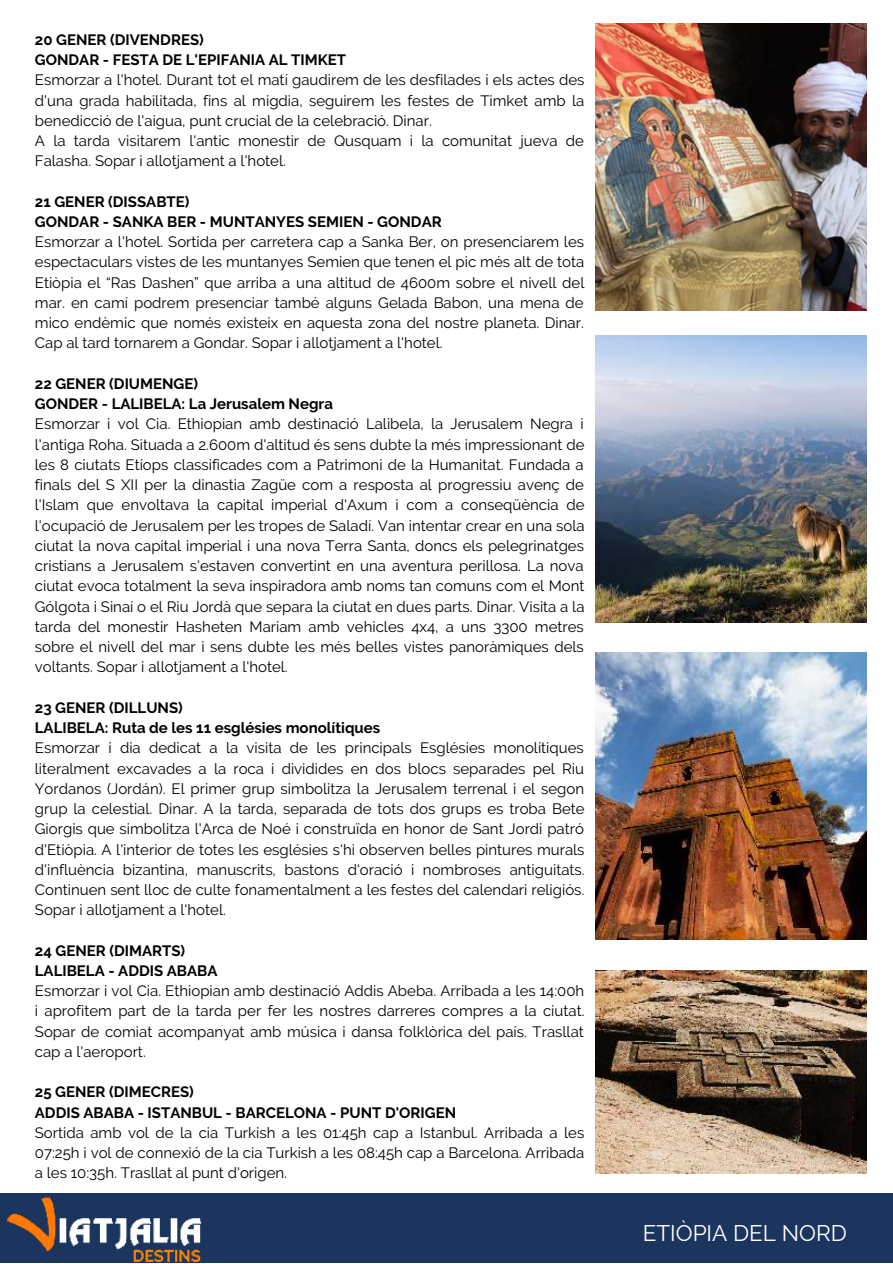
<style>
.page{position:relative;width:893px;height:1264px;background:#fff}
.page>*{position:absolute;margin:0;border:0;box-sizing:border-box;transform-origin:0 0}
.t1{font:22.5px "Raleway";color:#fff}
.t2{font:15px/20.2px "Raleway";color:#000;text-align:justify}
.t3{font:700 15px/20.2px "Raleway";color:#000}
</style>
<div class="page">
<div style="left:0;top:1192px;width:892px;height:70px;background:#1c355e"></div>
<img style="left:0;top:1192px;width:222px;height:70px">
<img style="left:595px;top:24px;width:271px;height:286px">
<img style="left:595px;top:652px;width:271px;height:287px">
<img style="left:595px;top:335px;width:271px;height:287px">
<img style="left:595px;top:970px;width:271px;height:202px">
<p class="t3" style="left:35px;top:29px;width:313px">20 GENER (DIVENDRES)<br>GONDAR - FESTA DE L'EPIFANIA AL TIMKET</p>
<p class="t2" style="left:35px;top:70px;width:551px;text-align:left">Esmorzar a l'hotel. Durant tot el matí gaudirem de les desfilades i els actes des d'una grada habilitada, fins al migdia, seguirem les festes de Timket amb la benedicció de l'aigua, punt crucial de la celebració. Dinar.<br>A la tarda visitarem l'antic monestir de Qusquam i la comunitat jueva de Falasha. Sopar i allotjament a l'hotel.</p>
<p class="t3" style="left:35px;top:191px;width:408px">21 GENER (DISSABTE)<br>GONDAR - SANKA BER - MUNTANYES SEMIEN - GONDAR</p>
<p class="t2" style="left:35px;top:232px;width:551px">Esmorzar a l'hotel. Sortida per carretera cap a Sanka Ber, on presenciarem les espectaculars vistes de les muntanyes Semien que tenen el pic més alt de tota Etiòpia el “Ras Dashen” que arriba a una altitud de 4600m sobre el nivell del mar. en camí podrem presenciar també alguns Gelada Babon, una mena de mico endèmic que només existeix en aquesta zona del nostre planeta. Dinar.<br>Cap al tard tornarem a Gondar. Sopar i allotjament a l'hotel.</p>
<p class="t3" style="left:35px;top:373px;width:299px">22 GENER (DIUMENGE)<br>GONDER - LALIBELA: La Jerusalem Negra</p>
<p class="t2" style="left:35px;top:414px;width:551px">Esmorzar i vol Cia. Ethiopian amb destinació Lalibela, la Jerusalem Negra i l'antiga Roha. Situada a 2.600m d'altitud és sens dubte la més impressionant de les 8 ciutats Etíops classificades com a Patrimoni de la Humanitat. Fundada a finals del S XII per la dinastia Zagüe com a resposta al progressiu avenç de l'Islam que envoltava la capital imperial d'Axum i com a conseqüència de l'ocupació de Jerusalem per les tropes de Saladí. Van intentar crear en una sola ciutat la nova capital imperial i una nova Terra Santa, doncs els pelegrinatges cristians a Jerusalem s'estaven convertint en una aventura perillosa. La nova ciutat evoca totalment la seva inspiradora amb noms tan comuns com el Mont Gólgota i Sinaí o el Riu Jordà que separa la ciutat en dues parts. Dinar. Visita a la tarda del monestir Hasheten Mariam amb vehicles 4x4, a uns 3300 metres sobre el nivell del mar i sens dubte les més belles vistes panoràmiques dels voltants. Sopar i allotjament a l'hotel.</p>
<p class="t3" style="left:35px;top:697px;width:347px">23 GENER (DILLUNS)<br>LALIBELA: Ruta de les 11 esglésies monolítiques</p>
<p class="t2" style="left:35px;top:738px;width:551px">Esmorzar i dia dedicat a la visita de les principals Esglésies monolítiques literalment excavades a la roca i dividides en dos blocs separades pel Riu Yordanos (Jordán). El primer grup simbolitza la Jerusalem terrenal i el segon grup la celestial. Dinar. A la tarda, separada de tots dos grups es troba Bete Giorgis que simbolitza l'Arca de Noé i construïda en honor de Sant Jordi patró d'Etiòpia. A l'interior de totes les esglésies s'hi observen belles pintures murals d'influència bizantina, manuscrits, bastons d'oració i nombroses antiguitats.<br>Continuen sent lloc de culte fonamentalment a les festes del calendari religiós.<br>Sopar i allotjament a l'hotel.</p>
<p class="t3" style="left:35px;top:940px;width:184px">24 GENER (DIMARTS)<br>LALIBELA - ADDIS ABABA</p>
<p class="t2" style="left:35px;top:980px;width:551px">Esmorzar i vol Cia. Ethiopian amb destinació Addis Abeba. Arribada a les 14:00h i aprofitem part de la tarda per fer les nostres darreres compres a la ciutat.<br>Sopar de comiat acompanyat amb música i dansa folklòrica del país. Trasllat cap a l'aeroport.</p>
<p class="t3" style="left:35px;top:1082px;width:422px">25 GENER (DIMECRES)<br>ADDIS ABABA - ISTANBUL - BARCELONA - PUNT D'ORIGEN</p>
<p class="t2" style="left:35px;top:1122px;width:551px">Sortida amb vol de la cia Turkish a les 01:45h cap a Istanbul. Arribada a les 07:25h i vol de connexió de la cia Turkish a les 08:45h cap a Barcelona. Arribada a les 10:35h. Trasllat al punt d'origen.</p>
<h1 class="t1" style="left:642px;top:1220px;width:205px">ETIÒPIA DEL NORD</h1>
</div>
